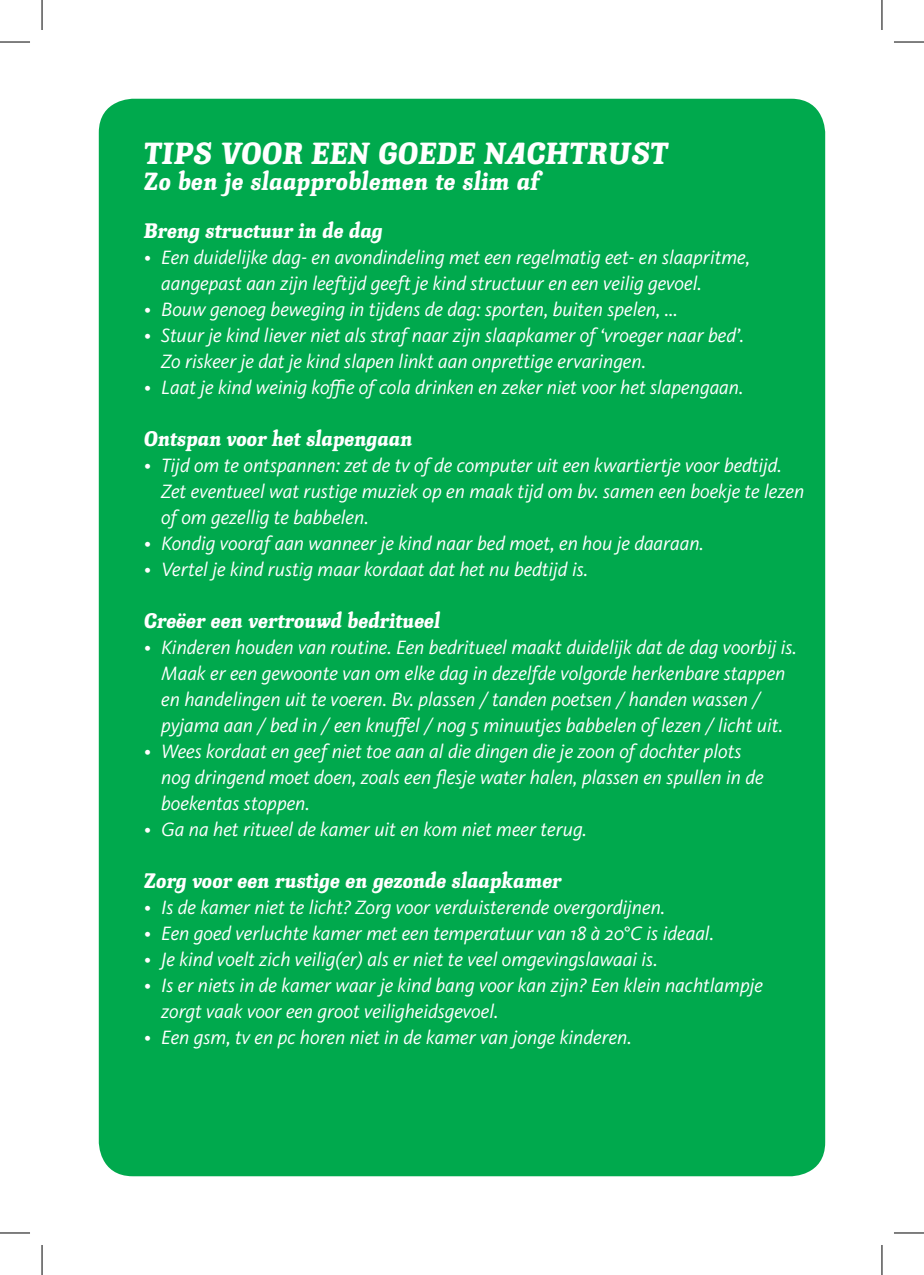
<style>
.page{position:relative;width:924px;height:1275px;background:#fff}
.page>*{position:absolute;margin:0;border:0;box-sizing:border-box;transform-origin:0 0}
.Titel_hoofdstuk_16pt{font:32px "Knightsbridge EF";letter-spacing:.01em;color:#fff}
.Titel_hoofdstuk_13pt{font:26px "Knightsbridge EF";letter-spacing:.01em;color:#fff}
.Ondertitel_11pt_wit{font:22px "Knightsbridge EF";color:#fff}
.Body_9pt_int12_wit{font:italic 20px/26px "Kievit OT";color:#fff}
</style>
<div class="page">
<div style="left:99px;top:99px;width:725px;height:1077px;background:#00a94d;border-radius:34px"></div>
<hr style="left:0;top:42px;width:30px;height:1px;background:#000">
<hr style="left:893px;top:42px;width:30px;height:1px;background:#000">
<hr style="left:0;top:1232px;width:30px;height:1px;background:#000">
<hr style="left:893px;top:1232px;width:30px;height:1px;background:#000">
<hr style="left:42px;top:0;width:1px;height:30px;background:#000">
<hr style="left:42px;top:1245px;width:1px;height:30px;background:#000">
<hr style="left:881px;top:0;width:1px;height:30px;background:#000">
<hr style="left:881px;top:1245px;width:1px;height:30px;background:#000">
<p class="Titel_hoofdstuk_16pt" style="left:144px;top:135px;width:525px">TIPS VOOR EEN GOEDE NACHTRUST</p>
<p class="Titel_hoofdstuk_13pt" style="left:144px;top:166px;width:397px">Zo ben je slaapproblemen te slim af</p>
<p class="Ondertitel_11pt_wit" style="left:144px;top:218px;width:240px">Breng structuur in de dag</p>
<p class="Body_9pt_int12_wit" style="left:161px;top:244px;width:590px;text-indent:-17px">• Een duidelijke dag- en avondindeling met een regelmatig eet- en slaapritme, aangepast aan zijn leeftijd geeft je kind structuur en een veilig gevoel.</p>
<p class="Body_9pt_int12_wit" style="left:144px;top:296px;width:535px">• Bouw genoeg beweging in tijdens de dag: sporten, buiten spelen, ...</p>
<p class="Body_9pt_int12_wit" style="left:161px;top:322px;width:584px;text-indent:-17px">• Stuur je kind liever niet als straf naar zijn slaapkamer of ‘vroeger naar bed’.<br>Zo riskeer je dat je kind slapen linkt aan onprettige ervaringen.</p>
<p class="Body_9pt_int12_wit" style="left:144px;top:374px;width:600px">• Laat je kind weinig koffie of cola drinken en zeker niet voor het slapengaan.</p>
<p class="Ondertitel_11pt_wit" style="left:144px;top:426px;width:270px">Ontspan voor het slapengaan</p>
<p class="Body_9pt_int12_wit" style="left:161px;top:452px;width:644px;text-indent:-17px">• Tijd om te ontspannen: zet de tv of de computer uit een kwartiertje voor bedtijd.<br>Zet eventueel wat rustige muziek op en maak tijd om bv. samen een boekje te lezen of om gezellig te babbelen.</p>
<p class="Body_9pt_int12_wit" style="left:144px;top:530px;width:561px">• Kondig vooraf aan wanneer je kind naar bed moet, en hou je daaraan.</p>
<p class="Body_9pt_int12_wit" style="left:144px;top:556px;width:445px">• Vertel je kind rustig maar kordaat dat het nu bedtijd is.</p>
<p class="Ondertitel_11pt_wit" style="left:144px;top:608px;width:297px">Creëer een vertrouwd bedritueel</p>
<p class="Body_9pt_int12_wit" style="left:161px;top:634px;width:637px;text-indent:-17px">• Kinderen houden van routine. Een bedritueel maakt duidelijk dat de dag voorbij is.<br>Maak er een gewoonte van om elke dag in dezelfde volgorde herkenbare stappen en handelingen uit te voeren. Bv. plassen / tanden poetsen / handen wassen / pyjama aan / bed in / een knuffel / nog 5 minuutjes babbelen of lezen / licht uit.</p>
<p class="Body_9pt_int12_wit" style="left:161px;top:738px;width:603px;text-indent:-17px">• Wees kordaat en geef niet toe aan al die dingen die je zoon of dochter plots nog dringend moet doen, zoals een flesje water halen, plassen en spullen in de boekentas stoppen.</p>
<p class="Body_9pt_int12_wit" style="left:144px;top:816px;width:444px">• Ga na het ritueel de kamer uit en kom niet meer terug.</p>
<p class="Ondertitel_11pt_wit" style="left:144px;top:868px;width:418px">Zorg voor een rustige en gezonde slaapkamer</p>
<p class="Body_9pt_int12_wit" style="left:144px;top:894px;width:522px">• Is de kamer niet te licht? Zorg voor verduisterende overgordijnen.</p>
<p class="Body_9pt_int12_wit" style="left:144px;top:920px;width:571px">• Een goed verluchte kamer met een temperatuur van 18 à 20°C is ideaal.</p>
<p class="Body_9pt_int12_wit" style="left:144px;top:946px;width:515px">• Je kind voelt zich veilig(er) als er niet te veel omgevingslawaai is.</p>
<p class="Body_9pt_int12_wit" style="left:161px;top:972px;width:603px;text-indent:-17px">• Is er niets in de kamer waar je kind bang voor kan zijn? Een klein nachtlampje zorgt vaak voor een groot veiligheidsgevoel.</p>
<p class="Body_9pt_int12_wit" style="left:144px;top:1024px;width:489px">• Een gsm, tv en pc horen niet in de kamer van jonge kinderen.</p>
</div>
